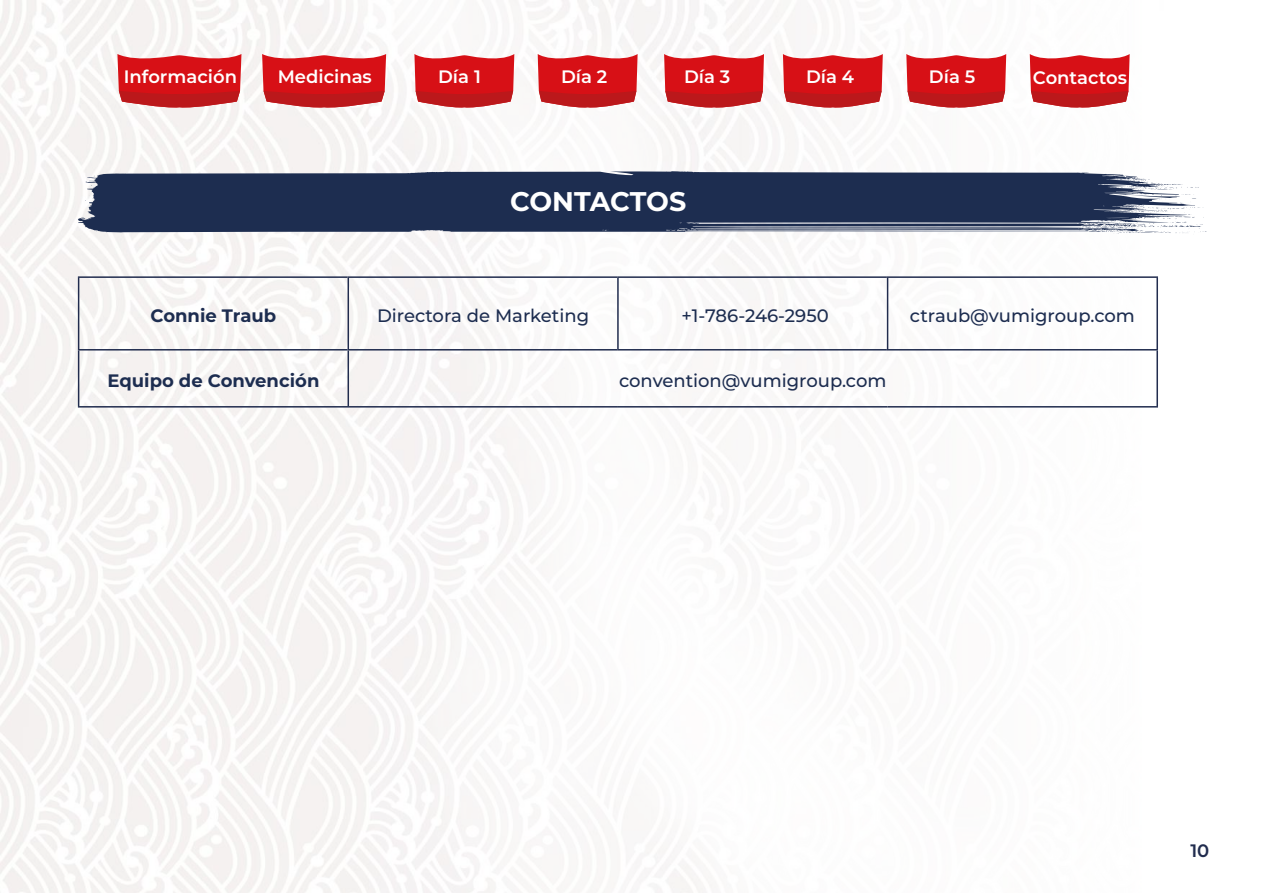
<style>
.page{position:relative;width:1263px;height:893px;background:#fff}
.page>*{position:absolute;margin:0;border:0;box-sizing:border-box;transform-origin:0 0}
.t1{font:700 27px "Montserrat";letter-spacing:-.01em;color:#fff}
.t2{font:500 18px "Montserrat";color:#1d2d50}
.t3{font:600 18px "Montserrat";color:#fff}
.t4{font:700 18px "Montserrat";color:#1d2d50}
.t5{font:600 18px "Montserrat";color:#212c4e}
</style>
<div class="page">
<svg style="left:77px;top:171px;width:1130px;height:63px;background:#404d6a"></svg>
<hr style="left:1156px;top:351px;width:2px;height:55px;background:#212c4e">
<hr style="left:349px;top:406px;width:269px;height:2px;background:#212c4e">
<hr style="left:618px;top:406px;width:269px;height:2px;background:#212c4e">
<hr style="left:887px;top:406px;width:271px;height:2px;background:#212c4e">
<hr style="left:78px;top:351px;width:1px;height:55px;background:#212c4e">
<hr style="left:347px;top:351px;width:2px;height:55px;background:#212c4e">
<hr style="left:78px;top:406px;width:271px;height:2px;background:#212c4e">
<hr style="left:78px;top:276px;width:269px;height:2px;background:#212c4e">
<hr style="left:78px;top:278px;width:1px;height:71px;background:#212c4e">
<hr style="left:78px;top:349px;width:269px;height:2px;background:#212c4e">
<hr style="left:347px;top:276px;width:270px;height:2px;background:#212c4e">
<hr style="left:347px;top:278px;width:2px;height:71px;background:#212c4e">
<hr style="left:347px;top:349px;width:270px;height:2px;background:#212c4e">
<hr style="left:617px;top:276px;width:270px;height:2px;background:#212c4e">
<hr style="left:617px;top:278px;width:2px;height:71px;background:#212c4e">
<hr style="left:617px;top:349px;width:270px;height:2px;background:#212c4e">
<hr style="left:887px;top:276px;width:271px;height:2px;background:#212c4e">
<hr style="left:887px;top:278px;width:1px;height:71px;background:#212c4e">
<hr style="left:1156px;top:278px;width:2px;height:71px;background:#212c4e">
<hr style="left:887px;top:349px;width:271px;height:2px;background:#212c4e">
<svg style="left:117px;top:54px;width:124px;height:55px;background:#d53236"></svg>
<svg style="left:414px;top:54px;width:100px;height:55px;background:#d63337"></svg>
<svg style="left:538px;top:54px;width:100px;height:55px;background:#d63337"></svg>
<svg style="left:664px;top:54px;width:100px;height:55px;background:#d63337"></svg>
<svg style="left:783px;top:54px;width:100px;height:55px;background:#d63337"></svg>
<svg style="left:906px;top:54px;width:100px;height:55px;background:#d63338"></svg>
<svg style="left:1030px;top:54px;width:100px;height:54px;background:#d53034"></svg>
<svg style="left:262px;top:54px;width:124px;height:55px;background:#d53237"></svg>
<p class="t3" style="left:124px;top:63px;width:115px">Información</p>
<p class="t3" style="left:278px;top:63px;width:96px">Medicinas</p>
<p class="t3" style="left:438px;top:63px;width:44px">Día 1</p>
<p class="t3" style="left:561px;top:63px;width:48px">Día 2</p>
<p class="t3" style="left:684px;top:63px;width:48px">Día 3</p>
<p class="t3" style="left:806px;top:64px;width:50px">Día 4</p>
<p class="t3" style="left:929px;top:63px;width:48px">Día 5</p>
<p class="t3" style="left:1033px;top:65px;width:96px">Contactos</p>
<h1 class="t1" style="left:510px;top:182px;width:178px">CONTACTOS</h1>
<p class="t4" style="left:151px;top:303px;width:127px">Connie Traub</p>
<p class="t2" style="left:377px;top:303px;width:214px">Directora de Marketing</p>
<p class="t2" style="left:682px;top:303px;width:149px">+1-786-246-2950</p>
<p class="t2" style="left:910px;top:303px;width:226px">ctraub@vumigroup.com</p>
<p class="t4" style="left:107px;top:368px;width:214px">Equipo de Convención</p>
<p class="t2" style="left:619px;top:368px;width:269px">convention@vumigroup.com</p>
<p class="t5" style="left:1190px;top:837px;width:20px">10</p>
</div>
